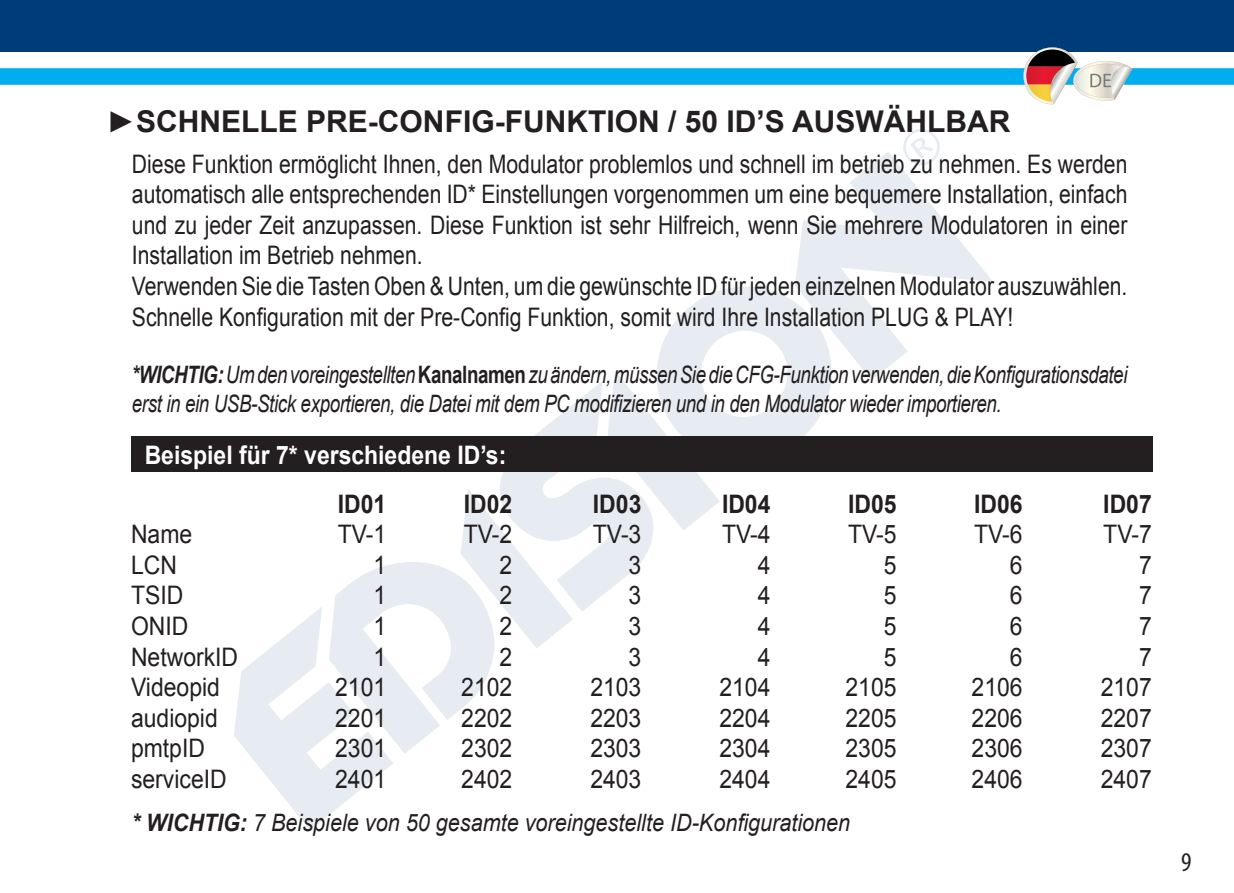
<style>
.page{position:relative;width:1234px;height:893px;background:#fff}
.page>*{position:absolute;margin:0;border:0;box-sizing:border-box;transform-origin:0 0}
.t1{font:700 30px "Arial";color:#231f20}
.t2{font:condensed 27px "Myriad Pro";color:#231f20}
.t3{font:25.5px/30.6px "Arial";color:#231f20;scale:.83 1}
.t4{font:25.5px "Arial";color:#231f20;scale:.9 1}
.t5{font:700 25.5px "Arial";color:#fff;scale:.9 1}
.t6{font:700 25.5px "Arial";color:#231f20;scale:.9 1}
.t7{font:italic 24px/28.8px "Arial";letter-spacing:-.02em;color:#231f20;scale:.78 1}
.t8{font:italic 24px "Arial";color:#231f20;scale:.9 1}
.s1{font-weight:700}
.s2{font-weight:700;font-style:normal}
</style>
<div class="page">
<div style="left:0;top:0;width:1233px;height:52px;background:#003d78"></div>
<div style="left:0;top:68px;width:1233px;height:17px;background:#00aeef"></div>
<svg style="left:234px;top:287px;width:597px;height:543px"></svg>
<svg style="left:794px;top:152px;width:199px;height:228px"></svg>
<svg style="left:902px;top:129px;width:37px;height:37px"></svg>
<div style="left:131px;top:436px;width:1020px;height:36px;background:#231f20"></div>
<svg style="left:1023px;top:47px;width:109px;height:57px"></svg>
<p class="t1" style="left:106px;top:102px;width:71px">►Schnelle</p>
<p class="t1" style="left:306px;top:102px;width:113px">Pre-Config</p>
<p class="t1" style="left:494px;top:102px;width:49px">-Funktion</p>
<p class="t1" style="left:668px;top:102px;width:148px">/ 50 ID’s ausw</p>
<p class="t1" style="left:883px;top:102px;width:44px">ählbar</p>
<p class="t3" style="left:132px;top:149px;width:1200px">Diese Funktion ermöglicht Ihnen, den Modulator problemlos und schnell im betrieb zu nehmen. Es werden automatisch alle entsprechenden ID* Einstellungen vorgenommen um eine bequemere Installation, einfach und zu jeder Zeit anzupassen. Diese Funktion ist sehr Hilfreich, wenn Sie mehrere Modulatoren in einer Installation im Betrieb nehmen.<br>Verwenden Sie die Tasten Oben &amp; Unten, um die gewünschte ID für jeden einzelnen Modulator auszuwählen.<br>Schnelle Konfiguration mit der Pre-Config Funktion, somit wird Ihre Installation PLUG &amp; PLAY!</p>
<p class="t7" style="left:132px;top:361px;width:1277px"><span class="s1">*WICHTIG:</span> Um den voreingestellten <span class="s2">Kanalnamen</span> zu ändern, müssen Sie die CFG-Funktion verwenden, die Konfigurationsdatei erst in ein USB-Stick exportieren, die Datei mit dem PC modifizieren und in den Modulator wieder importieren.</p>
<p class="t5" style="left:145px;top:438px;width:403px">Beispiel für 7* verschiedene ID’s:</p>
<p class="t6" style="left:337px;top:487px;width:55px">ID01</p>
<p class="t6" style="left:463px;top:487px;width:55px">ID02</p>
<p class="t6" style="left:592px;top:487px;width:55px">ID03</p>
<p class="t6" style="left:721px;top:487px;width:55px">ID04</p>
<p class="t6" style="left:847px;top:487px;width:55px">ID05</p>
<p class="t6" style="left:973px;top:487px;width:55px">ID06</p>
<p class="t6" style="left:1102px;top:487px;width:55px">ID07</p>
<p class="t4" style="left:131px;top:517px;width:70px">Name</p>
<p class="t4" style="left:337px;top:517px;width:55px">TV-1</p>
<p class="t4" style="left:463px;top:517px;width:55px">TV-2</p>
<p class="t4" style="left:592px;top:517px;width:55px">TV-3</p>
<p class="t4" style="left:721px;top:517px;width:55px">TV-4</p>
<p class="t4" style="left:847px;top:517px;width:55px">TV-5</p>
<p class="t4" style="left:973px;top:517px;width:55px">TV-6</p>
<p class="t4" style="left:1102px;top:517px;width:55px">TV-7</p>
<p class="t4" style="left:131px;top:548px;width:52px">LCN</p>
<p class="t4" style="left:373px;top:548px;width:16px">1</p>
<p class="t4" style="left:499px;top:548px;width:16px">2</p>
<p class="t4" style="left:628px;top:548px;width:16px">3</p>
<p class="t4" style="left:757px;top:548px;width:16px">4</p>
<p class="t4" style="left:883px;top:548px;width:16px">5</p>
<p class="t4" style="left:1009px;top:548px;width:16px">6</p>
<p class="t4" style="left:1138px;top:548px;width:16px">7</p>
<p class="t4" style="left:131px;top:579px;width:60px">TSID</p>
<p class="t4" style="left:373px;top:579px;width:16px">1</p>
<p class="t4" style="left:499px;top:579px;width:16px">2</p>
<p class="t4" style="left:628px;top:579px;width:16px">3</p>
<p class="t4" style="left:757px;top:579px;width:16px">4</p>
<p class="t4" style="left:883px;top:579px;width:16px">5</p>
<p class="t4" style="left:1009px;top:579px;width:16px">6</p>
<p class="t4" style="left:1138px;top:579px;width:16px">7</p>
<p class="t4" style="left:131px;top:609px;width:65px">ONID</p>
<p class="t4" style="left:373px;top:609px;width:16px">1</p>
<p class="t4" style="left:499px;top:609px;width:16px">2</p>
<p class="t4" style="left:628px;top:609px;width:16px">3</p>
<p class="t4" style="left:757px;top:609px;width:16px">4</p>
<p class="t4" style="left:883px;top:609px;width:16px">5</p>
<p class="t4" style="left:1009px;top:609px;width:16px">6</p>
<p class="t4" style="left:1138px;top:609px;width:16px">7</p>
<p class="t4" style="left:131px;top:640px;width:121px">NetworkID</p>
<p class="t4" style="left:373px;top:640px;width:16px">1</p>
<p class="t4" style="left:499px;top:640px;width:16px">2</p>
<p class="t4" style="left:628px;top:640px;width:16px">3</p>
<p class="t4" style="left:757px;top:640px;width:16px">4</p>
<p class="t4" style="left:883px;top:640px;width:16px">5</p>
<p class="t4" style="left:1009px;top:640px;width:16px">6</p>
<p class="t4" style="left:1138px;top:640px;width:16px">7</p>
<p class="t4" style="left:131px;top:670px;width:100px">Videopid</p>
<p class="t4" style="left:335px;top:670px;width:58px">2101</p>
<p class="t4" style="left:461px;top:670px;width:58px">2102</p>
<p class="t4" style="left:590px;top:670px;width:58px">2103</p>
<p class="t4" style="left:719px;top:670px;width:58px">2104</p>
<p class="t4" style="left:845px;top:670px;width:58px">2105</p>
<p class="t4" style="left:971px;top:670px;width:58px">2106</p>
<p class="t4" style="left:1100px;top:670px;width:58px">2107</p>
<p class="t4" style="left:131px;top:701px;width:98px">audiopid</p>
<p class="t4" style="left:335px;top:701px;width:58px">2201</p>
<p class="t4" style="left:461px;top:701px;width:58px">2202</p>
<p class="t4" style="left:590px;top:701px;width:58px">2203</p>
<p class="t4" style="left:719px;top:701px;width:58px">2204</p>
<p class="t4" style="left:845px;top:701px;width:58px">2205</p>
<p class="t4" style="left:971px;top:701px;width:58px">2206</p>
<p class="t4" style="left:1100px;top:701px;width:58px">2207</p>
<p class="t4" style="left:131px;top:732px;width:84px">pmtpID</p>
<p class="t4" style="left:335px;top:732px;width:58px">2301</p>
<p class="t4" style="left:461px;top:732px;width:58px">2302</p>
<p class="t4" style="left:590px;top:732px;width:58px">2303</p>
<p class="t4" style="left:719px;top:732px;width:58px">2304</p>
<p class="t4" style="left:845px;top:732px;width:58px">2305</p>
<p class="t4" style="left:971px;top:732px;width:58px">2306</p>
<p class="t4" style="left:1100px;top:732px;width:58px">2307</p>
<p class="t4" style="left:131px;top:762px;width:108px">serviceID</p>
<p class="t4" style="left:335px;top:762px;width:58px">2401</p>
<p class="t4" style="left:461px;top:762px;width:58px">2402</p>
<p class="t4" style="left:590px;top:762px;width:58px">2403</p>
<p class="t4" style="left:719px;top:762px;width:58px">2404</p>
<p class="t4" style="left:845px;top:762px;width:58px">2405</p>
<p class="t4" style="left:971px;top:762px;width:58px">2406</p>
<p class="t4" style="left:1100px;top:762px;width:58px">2407</p>
<p class="t8" style="left:132px;top:806px;width:799px"><span class="s1">* WICHTIG:</span> 7 Beispiele von 50 gesamte voreingestellte ID-Konfigurationen</p>
<p class="t2" style="left:1180px;top:845px;width:12px">9</p>
</div>
